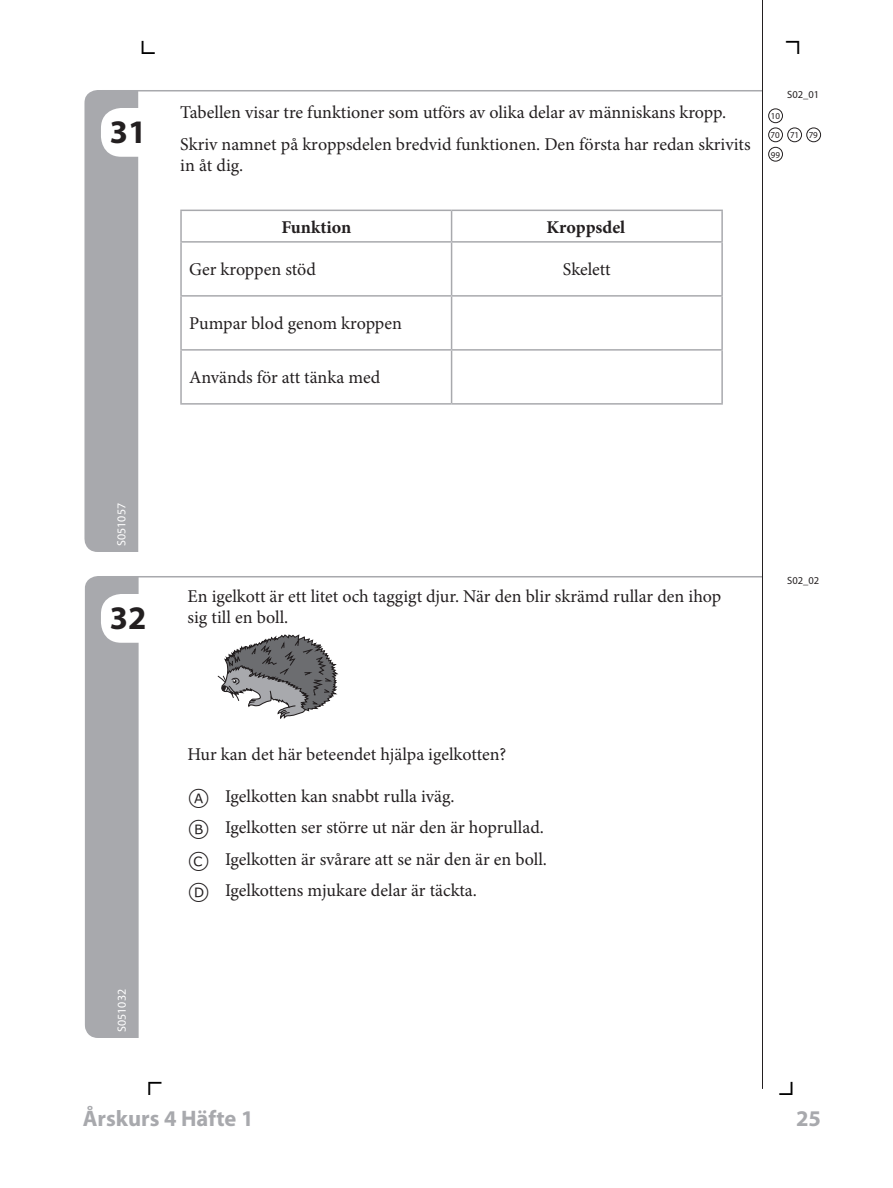
<style>
.page{position:relative;width:893px;height:1188px;background:#fff}
.page>*{position:absolute;margin:0;border:0;box-sizing:border-box;transform-origin:0 0}
.ItemNumber{font:700 33px "Myriad Pro";color:#231f20}
.t1{font:700 22.5px "Myriad Pro";color:#a8a9ad}
.t2{font:18px/31.5px "Minion Pro";color:#231f20}
.t3{font:700 18px "Minion Pro";color:#231f20}
.t4{font:18px "DPCLAYOUT";color:#000}
.t5{font:12px "Myriad Pro";color:#fff}
.t6{font:10.5px "Myriad Pro";color:#231f20}
.t7{font:9px "Myriad Pro";color:#231f20}
.s1{font-family:"TIMSS options";font-size:24px}
</style>
<div class="page">
<div style="left:84px;top:90px;width:54px;height:462px;background:#a8a9ad"></div>
<hr style="left:101px;top:90px;width:661px;height:2px;background:#a8a9ad">
<div style="left:85px;top:576px;width:54px;height:462px;background:#a8a9ad"></div>
<hr style="left:102px;top:576px;width:661px;height:2px;background:#a8a9ad">
<svg style="left:218px;top:634px;width:121px;height:85px"></svg>
<hr style="left:762px;top:0;width:1px;height:1089px;background:#231f20">
<hr style="left:180px;top:211px;width:2px;height:30px;background:#a8a9ad">
<hr style="left:180px;top:210px;width:272px;height:1px;background:#a8a9ad">
<hr style="left:451px;top:211px;width:1px;height:30px;background:#a8a9ad">
<hr style="left:721px;top:211px;width:2px;height:30px;background:#a8a9ad">
<hr style="left:452px;top:210px;width:271px;height:1px;background:#a8a9ad">
<hr style="left:180px;top:243px;width:2px;height:52px;background:#a8a9ad">
<hr style="left:180px;top:241px;width:272px;height:2px;background:#a8a9ad">
<hr style="left:451px;top:243px;width:1px;height:52px;background:#a8a9ad">
<hr style="left:721px;top:243px;width:2px;height:52px;background:#a8a9ad">
<hr style="left:452px;top:241px;width:271px;height:2px;background:#a8a9ad">
<hr style="left:180px;top:297px;width:2px;height:52px;background:#a8a9ad">
<hr style="left:180px;top:295px;width:272px;height:2px;background:#a8a9ad">
<hr style="left:451px;top:297px;width:1px;height:52px;background:#a8a9ad">
<hr style="left:721px;top:297px;width:2px;height:52px;background:#a8a9ad">
<hr style="left:452px;top:295px;width:271px;height:2px;background:#a8a9ad">
<hr style="left:180px;top:351px;width:2px;height:52px;background:#a8a9ad">
<hr style="left:180px;top:349px;width:272px;height:2px;background:#a8a9ad">
<hr style="left:180px;top:403px;width:272px;height:2px;background:#a8a9ad">
<hr style="left:451px;top:351px;width:1px;height:52px;background:#a8a9ad">
<hr style="left:721px;top:351px;width:2px;height:52px;background:#a8a9ad">
<hr style="left:452px;top:349px;width:271px;height:2px;background:#a8a9ad">
<hr style="left:452px;top:403px;width:271px;height:2px;background:#a8a9ad">
<div style="left:768px;top:109px;width:15px;height:14px;border:1px solid #231f20;border-radius:50%"></div>
<div style="left:768px;top:128px;width:15px;height:14px;border:1px solid #231f20;border-radius:50%"></div>
<div style="left:787px;top:128px;width:15px;height:14px;border:1px solid #231f20;border-radius:50%"></div>
<div style="left:807px;top:128px;width:14px;height:14px;border:1px solid #231f20;border-radius:50%"></div>
<div style="left:768px;top:147px;width:15px;height:14px;border:1px solid #231f20;border-radius:50%"></div>
<div style="left:101px;top:108px;width:63px;height:49px;background:#fff;border-radius:20px"></div>
<div style="left:101px;top:594px;width:63px;height:49px;background:#fff;border-radius:20px"></div>
<p class="t4" style="left:142px;top:41px;width:15px">h</p>
<p class="ItemNumber" style="left:110px;top:110px;width:38px">31</p>
<p class="t2" style="left:180px;top:97px;width:572px">Tabellen visar tre funktioner som utförs av olika delar av människans kropp.<br>Skriv namnet på kroppsdelen bredvid funktionen. Den första har redan skrivits</p>
<p class="t2" style="left:180px;top:149px;width:65px">in åt dig.</p>
<p class="t3" style="left:281px;top:214px;width:71px">Funktion</p>
<p class="t3" style="left:547px;top:214px;width:80px">Kroppsdel</p>
<p class="t2" style="left:189px;top:254px;width:129px">Ger kroppen stöd</p>
<p class="t2" style="left:563px;top:254px;width:49px">Skelett</p>
<p class="t2" style="left:189px;top:308px;width:214px">Pumpar blod genom kroppen</p>
<p class="t2" style="left:189px;top:362px;width:193px">Används för att tänka med</p>
<p class="t4" style="left:786px;top:41px;width:15px">j</p>
<p class="t6" style="left:787px;top:88px;width:33px">S02_01</p>
<p class="t7" style="left:771px;top:111px;width:11px">10</p>
<p class="t7" style="left:771px;top:130px;width:11px">70</p>
<p class="t7" style="left:771px;top:149px;width:11px">99</p>
<p class="t7" style="left:790px;top:130px;width:11px">71</p>
<p class="t7" style="left:809px;top:130px;width:11px">79</p>
<p class="t5" style="left:114px;top:546px;width:44px;rotate:-90deg">S051057</p>
<p class="ItemNumber" style="left:110px;top:596px;width:38px">32</p>
<p class="t2" style="left:188px;top:586px;width:535px;line-height:21px">En igelkott är ett litet och taggigt djur. När den blir skrämd rullar den ihop sig till en boll.</p>
<p class="t2" style="left:188px;top:738px;width:320px">Hur kan det här beteendet hjälpa igelkotten?</p>
<p class="t2" style="left:189px;top:780px;width:359px"><span class="s1">a</span> Igelkotten kan snabbt rulla iväg.<br><span class="s1">b</span> Igelkotten ser större ut när den är hoprullad. <span class="s1">c</span> Igelkotten är svårare att se när den är en boll. <span class="s1">d</span> Igelkottens mjukare delar är täckta.</p>
<p class="t5" style="left:114px;top:1032px;width:44px;rotate:-90deg">S051032</p>
<p class="t4" style="left:148px;top:1082px;width:15px">i</p>
<p class="t6" style="left:787px;top:574px;width:33px">S02_02</p>
<p class="t4" style="left:779px;top:1082px;width:15px">k</p>
<p class="t1" style="left:83px;top:1103px;width:172px">Årskurs 4 Häfte 1</p>
<p class="t1" style="left:84px;top:1103px;width:78px">G4_S02</p>
<p class="t1" style="left:796px;top:1103px;width:26px">25</p>
</div>
